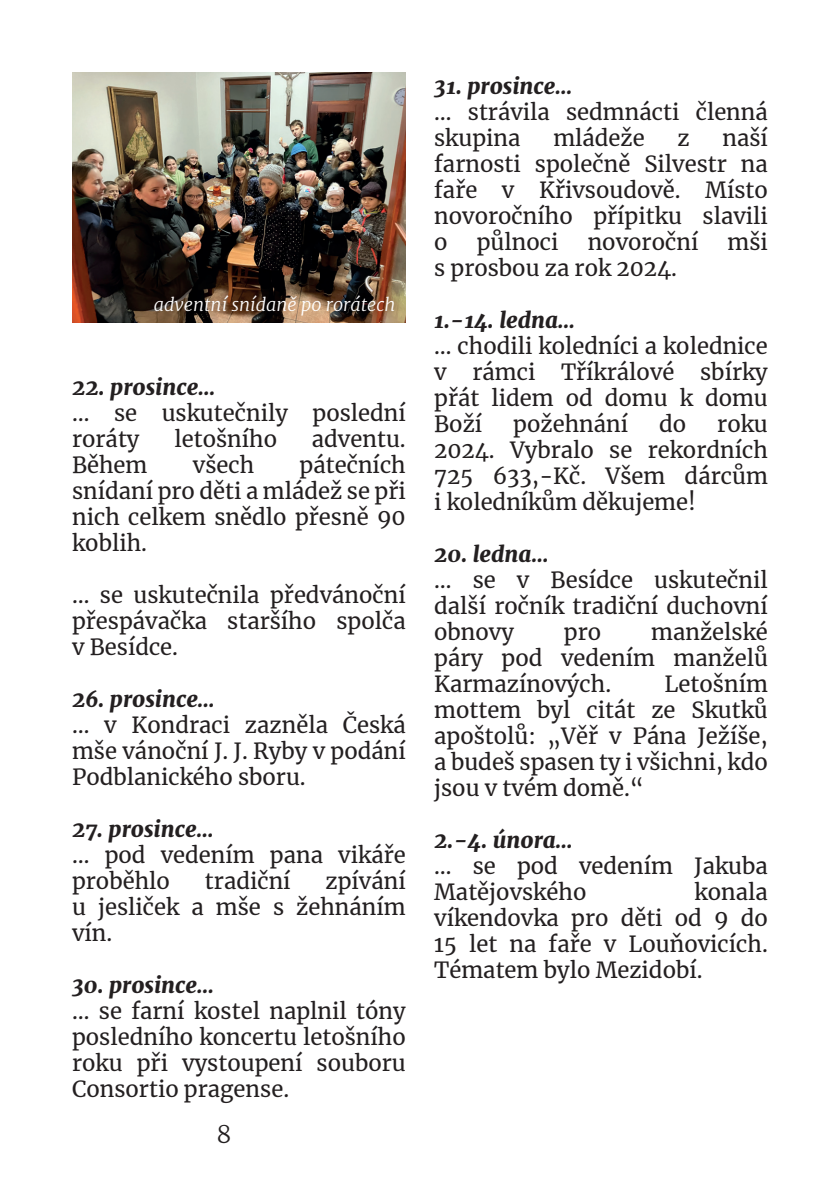
<style>
.page{position:relative;width:840px;height:1191px;background:#fff}
.page>*{position:absolute;margin:0;border:0;box-sizing:border-box;transform-origin:0 0}
.t1{font:300 24px "Merriweather";color:#231f20}
.t2{font:22px/26px "Merriweather";color:#231f20;text-align:justify}
.t3{font:italic 900 22px "Merriweather";color:#231f20}
.t4{font:italic 300 18px "Merriweather";color:#fff}
</style>
<div class="page">
<img style="left:72px;top:72px;width:333px;height:250px">
<p class="t4" style="left:154px;top:292px;width:243px">adventní snídaně po rorátech</p>
<p class="t3" style="left:72px;top:371px;width:145px">22. prosince…</p>
<p class="t2" style="left:72px;top:399px;width:335px">… se uskutečnily poslední roráty</p>
<p class="t2" style="left:174px;top:425px;width:104px">letošního</p>
<p class="t2" style="left:312px;top:425px;width:95px">adventu.</p>
<p class="t2" style="left:72px;top:451px;width:335px;text-indent:227px">pátečních snídaní pro děti a mládež se při nich celkem snědlo přesně 90 koblih.</p>
<p class="t2" style="left:72px;top:581px;width:335px">… se uskutečnila předvánoční přespávačka staršího spolča v Besídce.</p>
<p class="t3" style="left:72px;top:683px;width:144px">26. prosince…</p>
<p class="t2" style="left:72px;top:711px;width:335px">… v Kondraci zazněla Česká mše vánoční J. J. Ryby v podání Podblanického sboru.</p>
<p class="t3" style="left:72px;top:813px;width:143px">27. prosince…</p>
<p class="t2" style="left:72px;top:841px;width:335px">… pod vedením pana vikáře proběhlo</p>
<p class="t2" style="left:72px;top:451px;width:77px">Během</p>
<p class="t2" style="left:193px;top:451px;width:63px">všech</p>
<p class="t2" style="left:72px;top:867px;width:335px;text-indent:253px">zpívání u jesliček a mše s žehnáním vín.</p>
<p class="t3" style="left:72px;top:969px;width:143px">30. prosince…</p>
<p class="t2" style="left:72px;top:997px;width:335px">… se farní kostel naplnil tóny posledního koncertu letošního roku při vystoupení souboru Consortio pragense.</p>
<p class="t2" style="left:205px;top:867px;width:87px">tradiční</p>
<p class="t1" style="left:216px;top:1117px;width:17px">8</p>
<p class="t3" style="left:434px;top:70px;width:140px">31. prosince…</p>
<p class="t2" style="left:434px;top:98px;width:335px">… strávila sedmnácti členná skupina</p>
<p class="t2" style="left:434px;top:124px;width:335px;text-indent:288px">naší farnosti společně Silvestr na faře v Křivsoudově. Místo novoročního přípitku slavili o</p>
<p class="t2" style="left:553px;top:124px;width:93px">mládeže</p>
<p class="t2" style="left:677px;top:124px;width:14px">z</p>
<p class="t2" style="left:476px;top:228px;width:83px">půlnoci</p>
<p class="t2" style="left:587px;top:228px;width:112px">novoroční</p>
<p class="t2" style="left:727px;top:228px;width:42px">mši</p>
<p class="t2" style="left:434px;top:254px;width:244px">s prosbou za rok 2024.</p>
<p class="t3" style="left:434px;top:304px;width:142px">1.-14. ledna…</p>
<p class="t2" style="left:434px;top:332px;width:335px">… chodili koledníci a kolednice v rámci Tříkrálové sbírky přát lidem od domu k domu Boží</p>
<p class="t2" style="left:513px;top:410px;width:116px">požehnání</p>
<p class="t2" style="left:658px;top:410px;width:29px">do</p>
<p class="t2" style="left:434px;top:410px;width:335px;text-indent:283px">roku 2024. Vybralo se rekordních 725 633,-Kč. Všem dárcům i koledníkům děkujeme!</p>
<p class="t3" style="left:434px;top:538px;width:116px">20. ledna…</p>
<p class="t2" style="left:434px;top:566px;width:335px">… se v Besídce uskutečnil další ročník tradiční duchovní obnovy</p>
<p class="t2" style="left:434px;top:618px;width:335px;text-indent:217px">manželské páry pod vedením manželů Karmazínových.</p>
<p class="t2" style="left:563px;top:618px;width:39px">pro</p>
<p class="t2" style="left:434px;top:670px;width:335px;text-indent:230px">Letošním mottem byl citát ze Skutků apoštolů: „Věř v Pána Ježíše, a budeš spasen ty i všichni, kdo jsou v tvém domě.“</p>
<p class="t3" style="left:434px;top:824px;width:140px">2.-4. února…</p>
<p class="t2" style="left:434px;top:852px;width:335px">… se pod vedením Jakuba<br>Matějovského</p>
<p class="t2" style="left:434px;top:878px;width:335px;text-indent:260px">konala víkendovka pro děti od 9 do 15 let na faře v Louňovicích.<br>Tématem bylo Mezidobí.</p>
</div>
